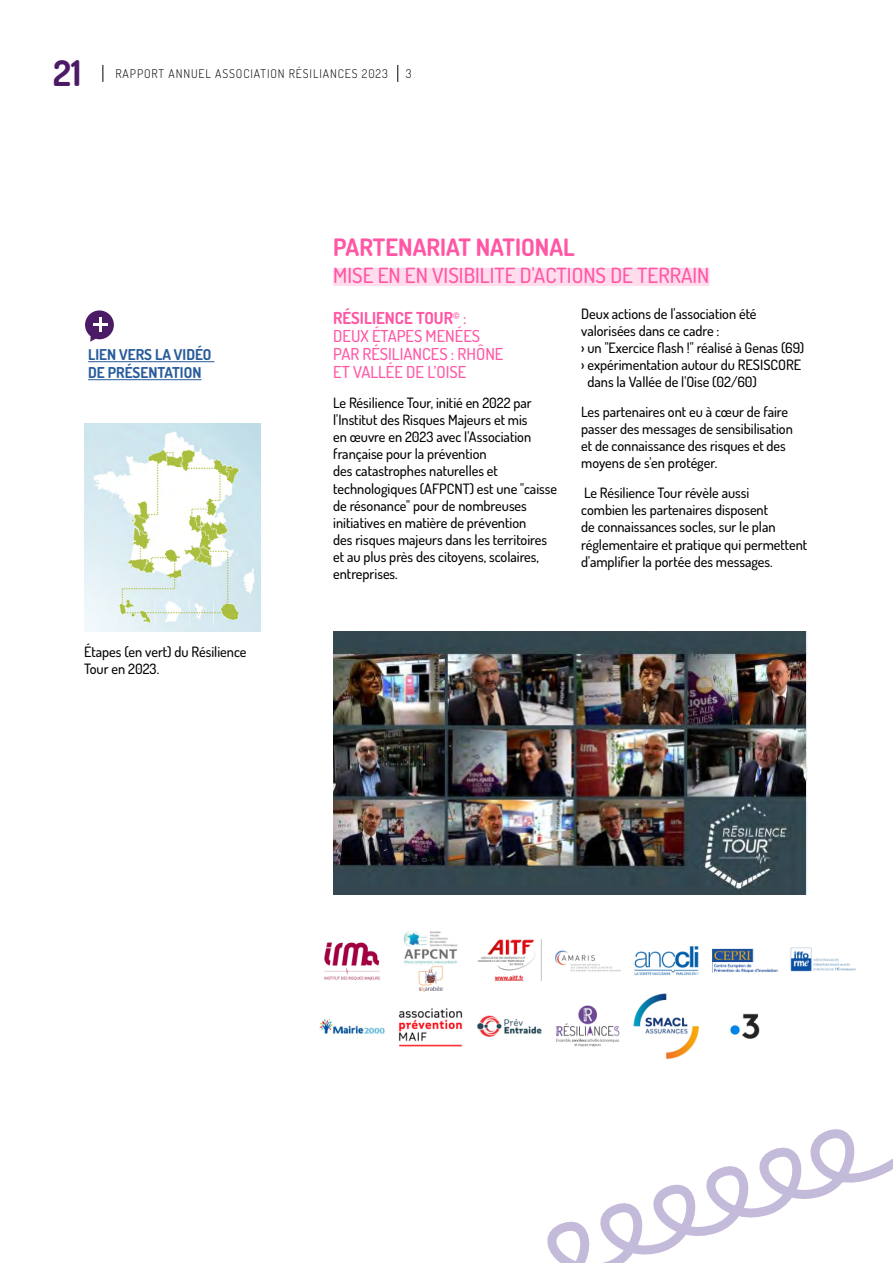
<style>
.page{position:relative;width:893px;height:1263px;background:#fff}
.page>*{position:absolute;margin:0;border:0;box-sizing:border-box;transform-origin:0 0}
.t1{font:700 35.4px "Dosis";color:#4c1b66}
.t2{font:700 24px "Dosis";color:#ff56a5}
.t3{font:500 21px "Dosis";color:#ff56a5}
.t4{font:500 16.5px/18px "Dosis";color:#ff56a5}
.t5{font:700 15px/18px "Dosis";color:#275b9b}
.t6{font:500 14.25px/17.1px "Dosis";color:#000}
.t7{font:300 12px "Dosis";letter-spacing:.075em;color:#000}
.s1{font-weight:700}
</style>
<div class="page">
<hr style="left:88px;top:361px;width:126px;height:1px;background:#275b9b">
<hr style="left:88px;top:379px;width:113px;height:1px;background:#275b9b">
<div style="left:85px;top:310px;width:29px;height:29px;background:#4c1b66;border-radius:50%"></div>
<svg style="left:90px;top:336px;width:8px;height:6px"></svg>
<hr style="left:99px;top:317px;width:3px;height:15px;background:#fff">
<hr style="left:93px;top:323px;width:14px;height:3px;background:#fff">
<img style="left:333px;top:631px;width:475px;height:263px">
<img style="left:84px;top:423px;width:176px;height:208px">
<svg style="left:397px;top:65px;width:1px;height:17px"></svg>
<svg style="left:103px;top:65px;width:1px;height:17px"></svg>
<div style="left:333px;top:268px;width:376px;height:18px;background:#ffdded"></div>
<img style="left:319px;top:931px;width:537px;height:128px">
<svg style="left:547px;top:1129px;width:346px;height:134px"></svg>
<h1 class="t1" style="left:53px;top:49px;width:30px">21</h1>
<p class="t7" style="left:116px;top:66px;width:274px">RAPPORT ANNUEL ASSOCIATION RÉSILIANCES 2023</p>
<p class="t7" style="left:406px;top:66px;width:7px">3</p>
<p class="t5" style="left:88px;top:345px;width:125px">LIEN VERS LA VIDÉO<br>DE PRÉSENTATION</p>
<p class="t6" style="left:84px;top:642px;width:164px">Étapes (en vert) du Résilience<br>Tour en 2023.</p>
<h2 class="t2" style="left:333px;top:230px;width:243px">PARTENARIAT NATIONAL</h2>
<h3 class="t3" style="left:333px;top:261px;width:378px">MISE EN EN VISIBILITE D'ACTIONS DE TERRAIN</h3>
<p class="t4" style="left:333px;top:308px;width:172px"><span class="s1">RÉSILIENCE TOUR</span><sup>©</sup> :<br>DEUX ÉTAPES MENÉES<br>PAR RÉSILIANCES : RHÔNE<br>ET VALLÉE DE L’OISE</p>
<p class="t6" style="left:333px;top:394px;width:225px">Le Résilience Tour, initié en 2022 par l'Institut des Risques Majeurs et mis<br>en œuvre en 2023 avec l'Association française pour la prévention<br>des catastrophes naturelles et technologiques (AFPCNT) est une "caisse de résonance" pour de nombreuses initiatives en matière de prévention<br>des risques majeurs dans les territoires et au plus près des citoyens, scolaires, entreprises.</p>
<p class="t6" style="left:581px;top:304px;width:177px">Deux actions de l'association été</p>
<p class="t6" style="left:581px;top:321px;width:140px">valorisées dans ce cadre :</p>
<p class="t6" style="left:581px;top:339px;width:225px">› un "Exercice flash !" réalisé à Genas (69)</p>
<p class="t6" style="left:581px;top:356px;width:221px">› expérimentation autour du RESISCORE</p>
<p class="t6" style="left:587px;top:373px;width:171px">dans la Vallée de l'Oise (02/60)</p>
<p class="t6" style="left:581px;top:403px;width:213px">Les partenaires ont eu à cœur de faire passer des messages de sensibilisation et de connaissance des risques et des moyens de s'en protéger.</p>
<p class="t6" style="left:581px;top:484px;width:228px">Le Résilience Tour révèle aussi<br>combien les partenaires disposent<br>de connaissances socles, sur le plan réglementaire et pratique qui permettent d'amplifier la portée des messages.</p>
</div>
